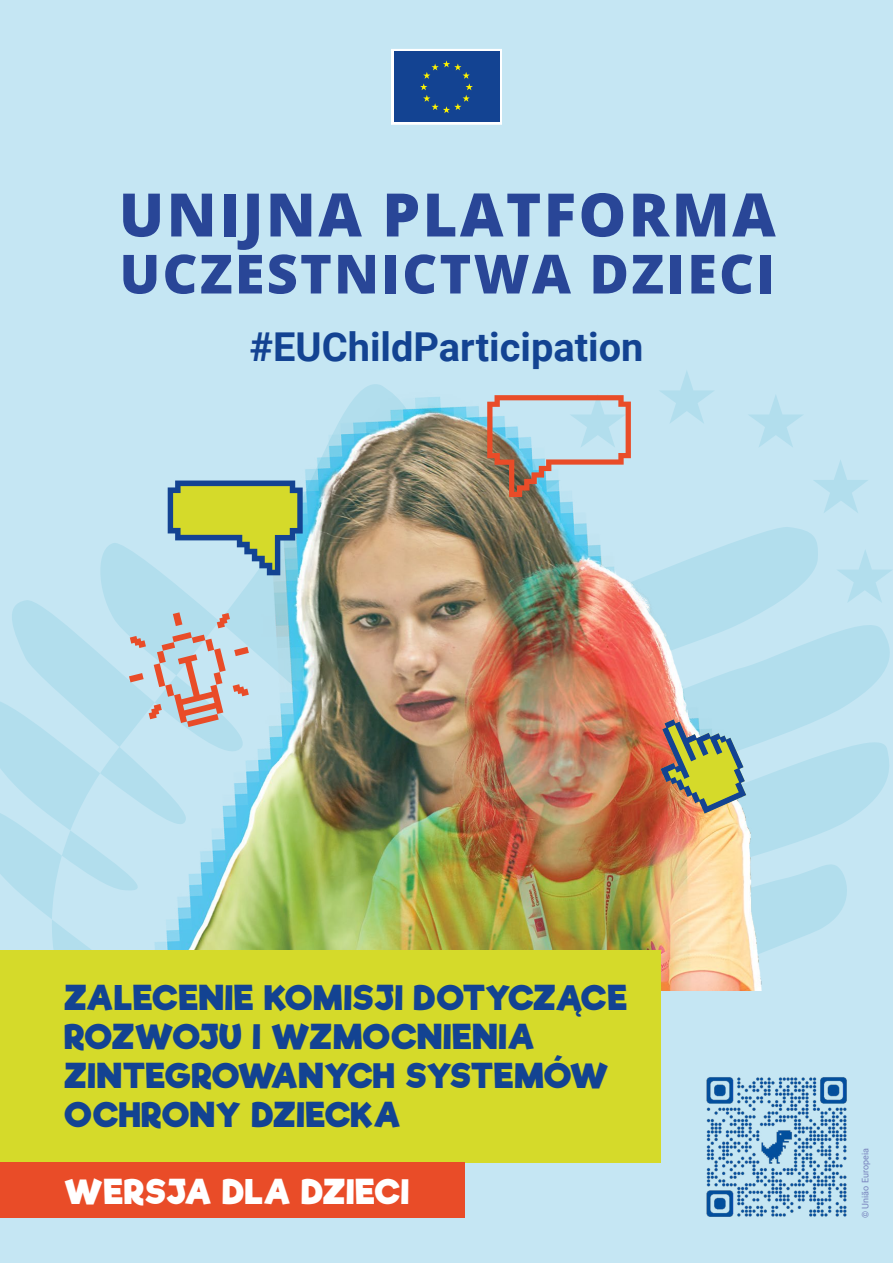
<style>
.page{position:relative;width:893px;height:1263px;background:#c5e6f3}
.page>*{position:absolute;margin:0;border:0;box-sizing:border-box;transform-origin:0 0}
.t1{font:800 60px "Open Sans";letter-spacing:.04em;color:#294697}
.t2{font:800 54px "Open Sans";letter-spacing:.04em;color:#294697}
.EUChildParticipation_roboto{font:700 39.75px "Roboto";color:#134392}
.t3{font:700 33px/39px "Riffic";letter-spacing:-.015em;color:#134392}
.t4{font:700 33px "Riffic";color:#fff}
.image_copyright{font:9px "Roboto";color:#7883bd}
</style>
<div class="page">
<svg style="left:51px;top:920px;width:76px;height:31px"></svg>
<svg style="left:660px;top:603px;width:230px;height:426px"></svg>
<svg style="left:685px;top:371px;width:207px;height:232px"></svg>
<img style="left:127px;top:377px;width:639px;height:614px">
<svg style="left:487px;top:395px;width:144px;height:102px"></svg>
<svg style="left:0;top:480px;width:303px;height:439px"></svg>
<svg style="left:660px;top:719px;width:86px;height:94px;background:#a4a370"></svg>
<div style="left:0;top:951px;width:660px;height:212px;background:#d5da2a"></div>
<div style="left:0;top:1163px;width:465px;height:55px;background:#e94c28"></div>
<img style="left:706px;top:1077px;width:141px;height:140px">
<svg style="left:391px;top:49px;width:111px;height:76px;background:#315b9a"></svg>
<p class="t1" style="left:119px;top:169px;width:658px">UNIJNA PLATFORMA</p>
<p class="t2" style="left:119px;top:233px;width:657px">UCZESTNICTWA DZIECI</p>
<p class="EUChildParticipation_roboto" style="left:249px;top:319px;width:395px">#EUChildParticipation</p>
<p class="t3" style="left:64px;top:978px;width:565px">ZALECENIE KOMISJI DOTYCZĄCE<br>ROZWOJU I WZMOCNIENIA<br>ZINTEGROWANYCH SYSTEMÓW<br>OCHRONY DZIECKA</p>
<p class="t4" style="left:64px;top:1171px;width:347px">WERSJA DLA DZIECI</p>
<p class="image_copyright" style="left:859px;top:1218px;width:71px;rotate:-90deg">© União Europeia</p>
</div>
